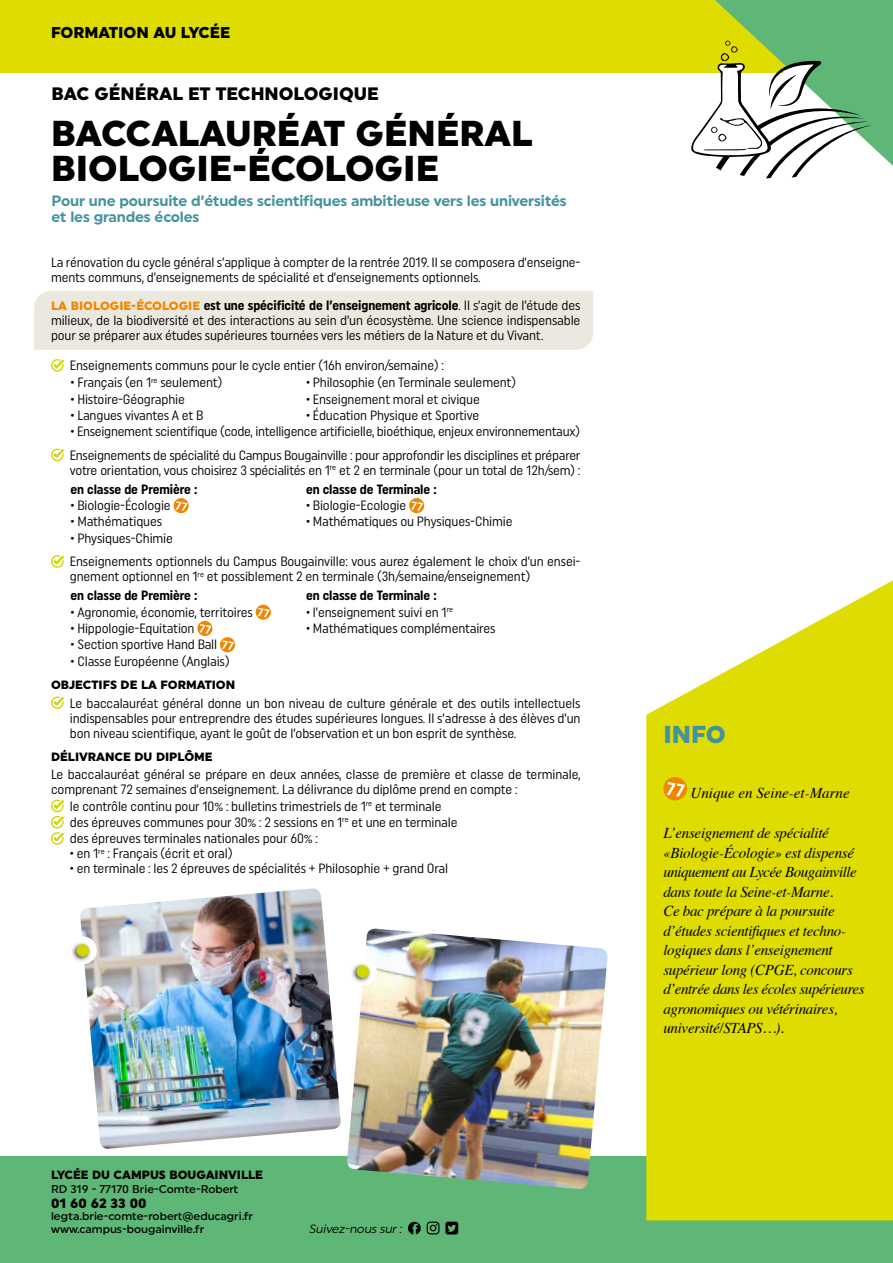
<style>
.page{position:relative;width:893px;height:1263px;background:#fff}
.page>*{position:absolute;margin:0;border:0;box-sizing:border-box;transform-origin:0 0}
.t1{font:900 36px/34.5px "Uniform";color:#000}
.t2{font:900 24.45px "Uniform";color:#44929f}
.t3{font:900 18px "Uniform";color:#000}
.t4{font:900 15.75px "Uniform";color:#000}
.t5{font:italic 15px/19.5px "Times";letter-spacing:-.02em;color:#000}
.t6{font:700 15px/16.5px "Uniform";letter-spacing:-.01em;color:#44929f}
.t7{font:italic 15px "Times";color:#000}
.t8{font:13.5px/15px "Uniform Condensed";letter-spacing:-.01em;color:#000}
.t9{font:700 13.5px "Uniform Condensed";letter-spacing:-.01em;color:#000}
.t10{font:900 13.5px "Uniform";color:#000}
.t11{font:900 12px "Uniform";color:#000}
.t12{font:italic 12px "Uniform";color:#000}
.t13{font:500 11.25px/13.5px "Uniform";color:#000}
.s1{font-family:"Uniform";font-weight:900;font-size:12px;color:#f18700}
.s2{font-weight:700}
</style>
<div class="page">
<div style="left:0;top:1157px;width:893px;height:106px;background:#5eb776"></div>
<svg style="left:646px;top:580px;width:247px;height:640px;background:#e1e01f"></svg>
<div style="left:0;top:0;width:872px;height:72px;background:#dedc00"></div>
<svg style="left:408px;top:1221px;width:13px;height:13px"></svg>
<svg style="left:427px;top:1221px;width:12px;height:13px"></svg>
<svg style="left:445px;top:1222px;width:13px;height:12px"></svg>
<div style="left:34px;top:291px;width:559px;height:59px;background:#ebe9df"></div>
<svg style="left:662px;top:776px;width:26px;height:25px"></svg>
<svg style="left:51px;top:359px;width:13px;height:13px"></svg>
<svg style="left:51px;top:449px;width:13px;height:12px"></svg>
<svg style="left:173px;top:498px;width:16px;height:16px"></svg>
<svg style="left:409px;top:498px;width:16px;height:16px"></svg>
<svg style="left:51px;top:555px;width:13px;height:13px"></svg>
<svg style="left:255px;top:604px;width:16px;height:16px"></svg>
<svg style="left:197px;top:620px;width:16px;height:16px"></svg>
<svg style="left:220px;top:637px;width:16px;height:16px"></svg>
<svg style="left:51px;top:696px;width:13px;height:13px"></svg>
<svg style="left:51px;top:800px;width:13px;height:45px"></svg>
<img style="left:80px;top:888px;width:261px;height:261px">
<div style="left:70px;top:941px;width:22px;height:21px;background:#000;opacity:.75"></div>
<div style="left:77px;top:944px;width:12px;height:13px;background:#cfd600;border-radius:50%"></div>
<img style="left:346px;top:928px;width:262px;height:261px">
<div style="left:350px;top:962px;width:22px;height:22px;background:#000;opacity:.75"></div>
<div style="left:357px;top:965px;width:12px;height:13px;background:#cfd600;border-radius:50%"></div>
<svg style="left:691px;top:0;width:202px;height:179px"></svg>
<p class="t4" style="left:51px;top:23px;width:181px">FORMATION AU LYCÉE</p>
<h3 class="t3" style="left:51px;top:83px;width:329px">BAC GÉNÉRAL ET TECHNOLOGIQUE</h3>
<h1 class="t1" style="left:51px;top:116px;width:483px">BACCALAURÉAT GÉNÉRAL<br>BIOLOGIE-ÉCOLOGIE</h1>
<p class="t6" style="left:51px;top:192px;width:517px">Pour une poursuite d’études scientifiques ambitieuse vers les universités et les grandes écoles</p>
<p class="t8" style="left:51px;top:255px;width:531px">La rénovation du cycle général s’applique à compter de la rentrée 2019. Il se composera d’enseigne&shy;ments communs, d’enseignements de spécialité et d’enseignements optionnels.</p>
<p class="t8" style="left:51px;top:298px;width:531px;text-align:justify"><span class="s1">LA BIOLOGIE-ÉCOLOGIE</span> <span class="s2">est une spécificité de l’enseignement agricole</span>. Il s’agit de l’étude des milieux, de la biodiversité et des interactions au sein d’un écosystème. Une science indispensable pour se préparer aux études supérieures tournées vers les métiers de la Nature et du Vivant.</p>
<p class="t8" style="left:70px;top:358px;width:375px">Enseignements communs pour le cycle entier (16h environ/semaine) :</p>
<p class="t8" style="left:71px;top:375px;width:153px">• Français (en 1<sup>re</sup> seulement)</p>
<p class="t8" style="left:306px;top:375px;width:212px">• Philosophie (en Terminale seulement)</p>
<p class="t8" style="left:71px;top:391px;width:116px">• Histoire-Géographie</p>
<p class="t8" style="left:306px;top:391px;width:175px">• Enseignement moral et civique</p>
<p class="t8" style="left:70px;top:407px;width:134px">• Langues vivantes A et B</p>
<p class="t8" style="left:306px;top:407px;width:175px">• Éducation Physique et Sportive</p>
<p class="t8" style="left:70px;top:419px;width:512px;line-height:23.5px">• Enseignement scientifique (code, intelligence artificielle, bioéthique, enjeux environnementaux)<br>Enseignements de spécialité du Campus Bougainville : pour approfondir les disciplines et préparer</p>
<p class="t8" style="left:70px;top:460px;width:512px;line-height:19.2px">votre orientation, vous choisirez 3 spécialités en 1<sup>re</sup> et 2 en terminale (pour un total de 12h/sem) : <span class="s2">en classe de Première :</span></p>
<p class="t9" style="left:306px;top:481px;width:132px">en classe de Terminale :</p>
<p class="t8" style="left:71px;top:498px;width:102px">• Biologie-Écologie</p>
<p class="t8" style="left:306px;top:498px;width:102px">• Biologie-Ecologie</p>
<p class="t8" style="left:71px;top:514px;width:93px">• Mathématiques</p>
<p class="t8" style="left:306px;top:514px;width:208px">• Mathématiques ou Physiques-Chimie</p>
<p class="t8" style="left:70px;top:526px;width:512px;line-height:23.5px">• Physiques-Chimie<br>Enseignements optionnels du Campus Bougainville: vous aurez également le choix d’un ensei-</p>
<p class="t8" style="left:70px;top:567px;width:462px;line-height:19.2px">gnement optionnel en 1<sup>re</sup> et possiblement 2 en terminale (3h/semaine/enseignement) <span class="s2">en classe de Première :</span></p>
<p class="t9" style="left:306px;top:588px;width:132px">en classe de Terminale :</p>
<p class="t8" style="left:70px;top:604px;width:184px">• Agronomie, économie, territoires</p>
<p class="t8" style="left:306px;top:604px;width:149px">• l’enseignement suivi en 1<sup>re</sup></p>
<p class="t8" style="left:71px;top:621px;width:126px">• Hippologie-Equitation</p>
<p class="t8" style="left:306px;top:620px;width:191px">• Mathématiques complémentaires</p>
<p class="t8" style="left:71px;top:637px;width:148px">• Section sportive Hand Ball</p>
<p class="t8" style="left:71px;top:653px;width:161px">• Classe Européenne (Anglais)</p>
<p class="t11" style="left:51px;top:678px;width:186px">OBJECTIFS DE LA FORMATION</p>
<p class="t8" style="left:70px;top:695px;width:512px;text-align:justify">Le baccalauréat général donne un bon niveau de culture générale et des outils intellectuels indispensables pour entreprendre des études supérieures longues. Il s’adresse à des élèves d’un bon niveau scientifique, ayant le goût de l’observation et un bon esprit de synthèse.</p>
<p class="t11" style="left:51px;top:750px;width:163px">DÉLIVRANCE DU DIPLÔME</p>
<p class="t8" style="left:51px;top:767px;width:531px">Le baccalauréat général se prépare en deux années, classe de première et classe de terminale, comprenant 72 semaines d’enseignement. La délivrance du diplôme prend en compte :</p>
<p class="t8" style="left:70px;top:797px;width:389px;line-height:16.4px">le contrôle continu pour 10% : bulletins trimestriels de 1<sup>re</sup> et terminale des épreuves communes pour 30% : 2 sessions en 1<sup>re</sup> et une en terminale des épreuves terminales nationales pour 60% :</p>
<p class="t8" style="left:70px;top:846px;width:164px">• en 1<sup>re</sup> : Français (écrit et oral)</p>
<p class="t8" style="left:70px;top:861px;width:380px">• en terminale : les 2 épreuves de spécialités + Philosophie + grand Oral</p>
<p class="t11" style="left:51px;top:1168px;width:214px">LYCÉE DU CAMPUS BOUGAINVILLE</p>
<p class="t13" style="left:51px;top:1182px;width:189px">RD 319 - 77170 Brie-Comte-Robert</p>
<p class="t10" style="left:51px;top:1195px;width:97px">01 60 62 33 00</p>
<p class="t13" style="left:51px;top:1209px;width:204px">legta.brie-comte-robert@educagri.fr www.campus-bougainville.fr</p>
<p class="t12" style="left:309px;top:1221px;width:97px">Suivez-nous sur:</p>
<h2 class="t2" style="left:663px;top:720px;width:64px">INFO</h2>
<p class="t7" style="left:691px;top:779px;width:161px">Unique en Seine-et-Marne</p>
<p class="t5" style="left:663px;top:822px;width:203px">L’enseignement de spécialité «Biologie-Écologie» est dispensé uniquement au Lycée Bougainville dans toute la Seine-et-Marne.<br>Ce bac prépare à la poursuite d’études scientifiques et techno&shy;logiques dans l’enseignement supérieur long (CPGE, concours d’entrée dans les écoles supérieures agronomiques ou vétérinaires, université/STAPS…).</p>
</div>
